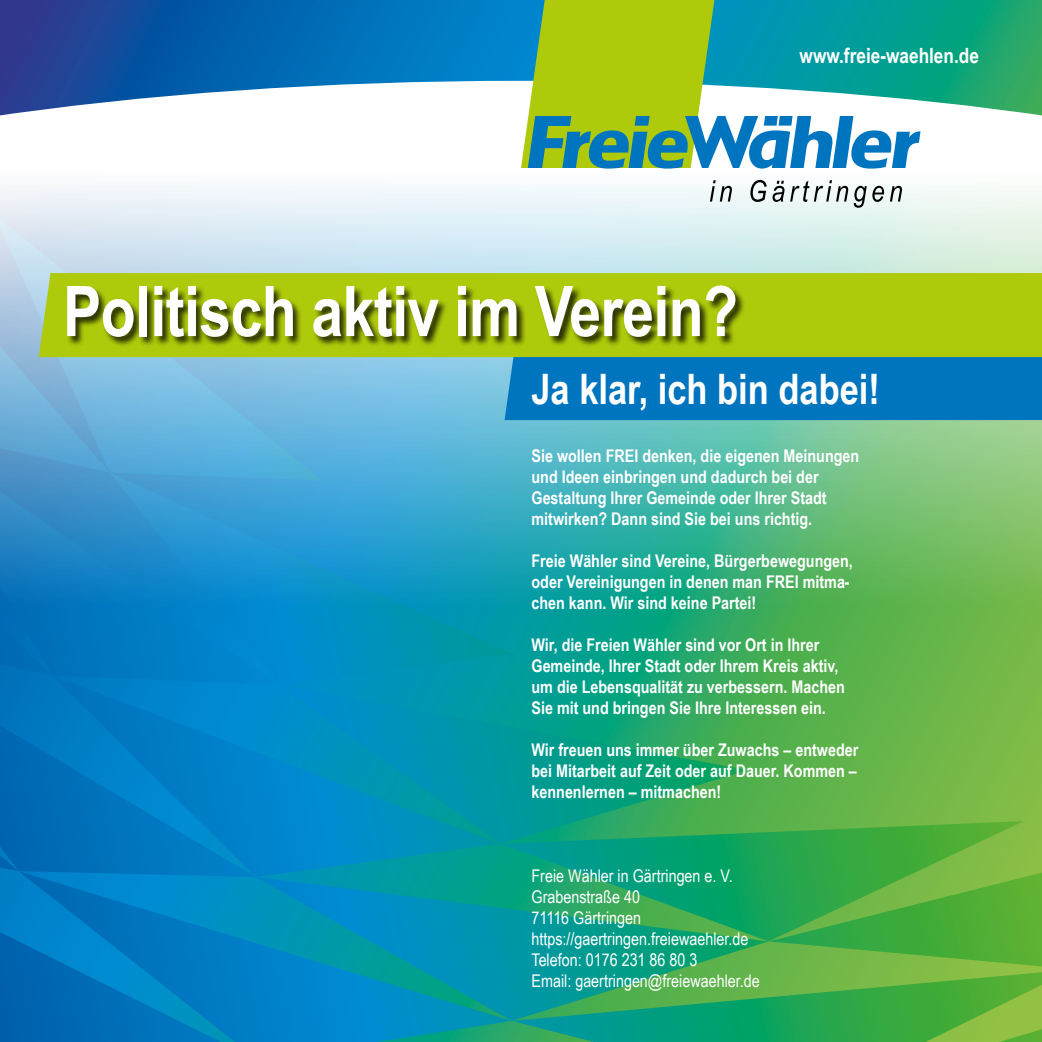
<style>
.page{position:relative;width:1042px;height:1042px;background:#fff}
.page>*{position:absolute;margin:0;border:0;box-sizing:border-box;transform-origin:0 0}
.t1{font:700 70px "Arial Narrow";letter-spacing:-.01em;color:#fff}
.t2{font:700 42px "Arial Narrow";color:#fff}
.t3{font:700 21px "Arial Narrow";color:#fff}
.t4{font:700 17.5px/21px "Arial Narrow";color:#fff}
.t5{font:17.5px/21px "Arial Narrow";color:#fff}
</style>
<div class="page">
<svg style="left:0;top:0;width:1042px;height:81px;background:#0b6ea3"></svg>
<svg style="left:0;top:792px;width:1042px;height:250px;background:#1d9889"></svg>
<img style="left:0;top:81px;width:1042px;height:711px">
<svg style="left:521px;top:0;width:399px;height:169px"></svg>
<svg style="left:710px;top:180px;width:22px;height:22px"></svg>
<svg style="left:750px;top:180px;width:34px;height:22px"></svg>
<svg style="left:790px;top:180px;width:58px;height:22px"></svg>
<svg style="left:854px;top:186px;width:12px;height:22px"></svg>
<svg style="left:872px;top:186px;width:12px;height:16px"></svg>
<svg style="left:890px;top:186px;width:12px;height:16px"></svg>
<div style="left:39px;top:273px;width:1003px;height:84px;background:#afca0b"></div>
<div style="left:504px;top:357px;width:538px;height:63px;background:#0075bf"></div>
<div style="left:67px;top:286px;width:679px;height:61px;background:#000;opacity:.75"></div>
<p class="t3" style="left:799px;top:40px;width:181px">www.freie-waehlen.de</p>
<h1 class="t1" style="left:63px;top:258px;width:676px">Politisch aktiv im Verein?</h1>
<h2 class="t2" style="left:531px;top:357px;width:350px">Ja klar, ich bin dabei!</h2>
<p class="t4" style="left:531px;top:444px;width:329px">Sie wollen FREI denken, die eigenen Meinungen und Ideen einbringen und dadurch bei der Gestaltung Ihrer Gemeinde oder Ihrer Stadt mitwirken? Dann sind Sie bei uns richtig.</p>
<p class="t4" style="left:531px;top:549px;width:323px">Freie Wähler sind Vereine, Bürgerbewegungen, oder Vereinigungen in denen man FREI mitma&shy;chen kann. Wir sind keine Partei!</p>
<p class="t4" style="left:531px;top:633px;width:315px">Wir, die Freien Wähler sind vor Ort in Ihrer Gemeinde, Ihrer Stadt oder Ihrem Kreis aktiv, um die Lebensqualität zu verbessern. Machen Sie mit und bringen Sie Ihre Interessen ein.</p>
<p class="t4" style="left:531px;top:738px;width:328px;text-align:justify">Wir freuen uns immer über Zuwachs – entweder bei Mitarbeit auf Zeit oder auf Dauer. Kommen – kennenlernen – mitmachen!</p>
<p class="t5" style="left:531px;top:865px;width:230px">Freie Wähler in Gärtringen e. V.<br>Grabenstraße 40<br>71116 Gärtringen https://gaertringen.freiewaehler.de<br>Telefon: 0176 231 86 80 3<br>Email: gaertringen@freiewaehler.de</p>
</div>
